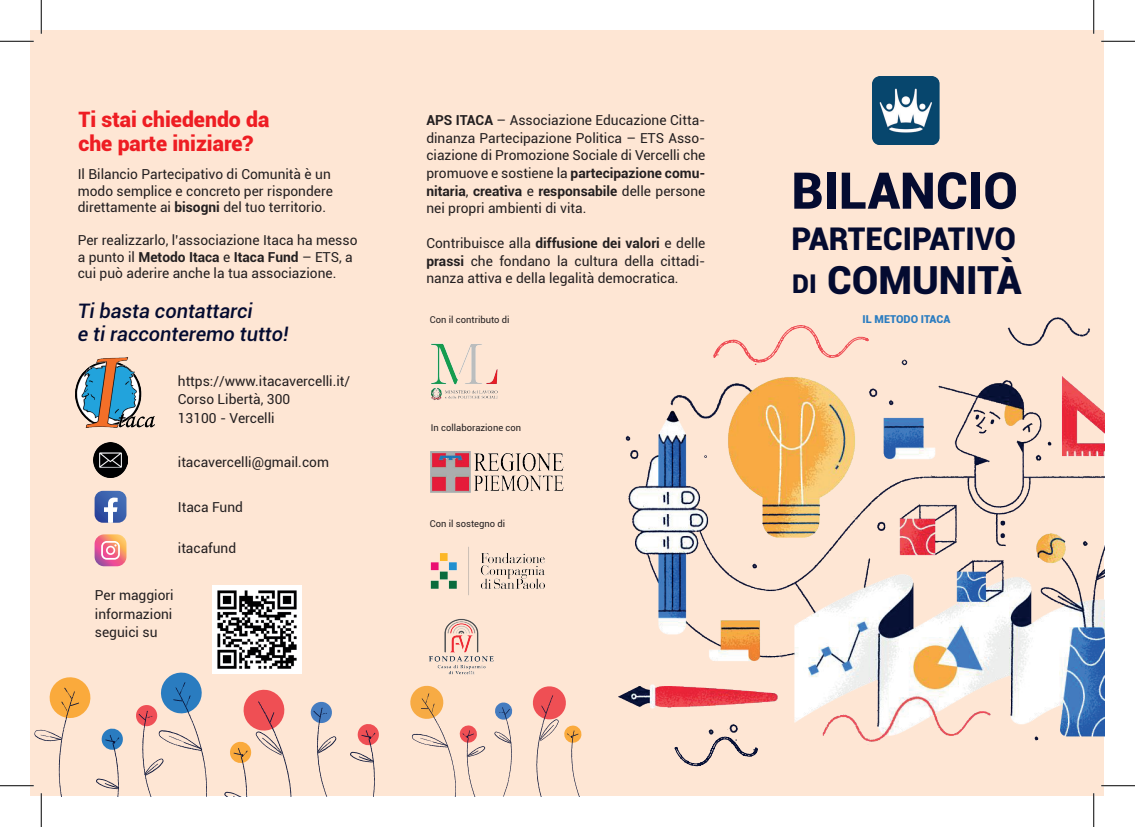
<style>
.page{position:relative;width:1135px;height:827px;background:#fff}
.page>*{position:absolute;margin:0;border:0;box-sizing:border-box;transform-origin:0 0}
.t1{font:900 50.62px "Roboto";color:#040b30}
.t2{font:900 38.62px "Roboto";color:#040b30}
.t3{font:900 31.25px "Roboto";color:#040b30}
.t4{font:900 21.25px/23.8px "Roboto";color:#ee1d23}
.t5{font:italic 500 20px/22.5px "Roboto";color:#040b30}
.t6{font:13.75px/17.5px "Roboto";color:#231f20}
.t7{font:900 10.88px "Roboto";color:#2a7cc0}
.t8{font:9.38px "Roboto";color:#231f20}
.s1{font-weight:700}
.s2{font-size:25.88px}
</style>
<div class="page">
<div style="left:31px;top:31px;width:1073px;height:765px;background:#fee6d4"></div>
<svg style="left:713px;top:325px;width:156px;height:40px"></svg>
<svg style="left:1008px;top:317px;width:82px;height:29px"></svg>
<svg style="left:674px;top:744px;width:84px;height:23px"></svg>
<svg style="left:901px;top:359px;width:6px;height:6px"></svg>
<img style="left:76px;top:357px;width:78px;height:71px">
<svg style="left:410px;top:685px;width:103px;height:111px"></svg>
<svg style="left:532px;top:686px;width:50px;height:110px"></svg>
<svg style="left:310px;top:701px;width:27px;height:95px"></svg>
<svg style="left:350px;top:724px;width:29px;height:72px"></svg>
<svg style="left:224px;top:689px;width:68px;height:107px"></svg>
<svg style="left:136px;top:672px;width:71px;height:124px"></svg>
<svg style="left:34px;top:677px;width:89px;height:119px"></svg>
<img style="left:213px;top:585px;width:88px;height:89px">
<img style="left:872px;top:77px;width:68px;height:67px">
<img style="left:618px;top:376px;width:486px;height:368px">
<img style="left:431px;top:343px;width:67px;height:57px">
<img style="left:431px;top:452px;width:132px;height:40px">
<img style="left:429px;top:618px;width:65px;height:56px">
<img style="left:430px;top:546px;width:115px;height:50px">
<svg style="left:95px;top:491px;width:31px;height:31px"></svg>
<svg style="left:95px;top:534px;width:31px;height:32px"></svg>
<img style="left:93px;top:443px;width:35px;height:34px">
<hr style="left:0;top:40px;width:34px;height:2px;background:#fff">
<hr style="left:1101px;top:40px;width:34px;height:2px;background:#fff">
<hr style="left:40px;top:0;width:2px;height:34px;background:#fff">
<hr style="left:40px;top:793px;width:2px;height:34px;background:#fff">
<hr style="left:0;top:41px;width:34px;height:1px;background:#000">
<hr style="left:1101px;top:41px;width:34px;height:1px;background:#000">
<hr style="left:0;top:785px;width:34px;height:1px;background:#000">
<hr style="left:1101px;top:785px;width:34px;height:1px;background:#000">
<hr style="left:41px;top:0;width:1px;height:34px;background:#000">
<hr style="left:41px;top:793px;width:1px;height:34px;background:#000">
<hr style="left:1093px;top:0;width:1px;height:34px;background:#000">
<hr style="left:1093px;top:793px;width:1px;height:34px;background:#000">
<h3 class="t4" style="left:78px;top:107px;width:192px">Ti stai chiedendo da che parte iniziare?</h3>
<p class="t6" style="left:78px;top:165px;width:257px;line-height:16.5px">Il Bilancio Partecipativo di Comunità è un modo semplice e concreto per rispondere direttamente ai <span class="s1">bisogni</span> del tuo territorio.</p>
<p class="t6" style="left:78px;top:231px;width:281px;line-height:16.5px">Per realizzarlo, l’associazione Itaca ha messo a punto il <span class="s1">Metodo Itaca</span> e <span class="s1">Itaca Fund</span> – ETS, a cui può aderire anche la tua associazione.</p>
<h3 class="t5" style="left:78px;top:299px;width:212px">Ti basta contattarci<br>e ti racconteremo tutto!</h3>
<p class="t6" style="left:178px;top:371px;width:174px;line-height:18.8px">https://www.itacavercelli.it/<br>Corso Libertà, 300<br>13100 - Vercelli</p>
<p class="t6" style="left:178px;top:453px;width:153px">itacavercelli@gmail.com</p>
<p class="t6" style="left:178px;top:497px;width:67px">Itaca Fund</p>
<p class="t6" style="left:178px;top:538px;width:60px">itacafund</p>
<p class="t6" style="left:95px;top:585px;width:80px;line-height:18.8px;text-align:justify">Per maggiori informazioni seguici su</p>
<p class="t6" style="left:426px;top:111px;width:281px;text-align:justify"><span class="s1">APS ITACA</span> – Associazione Educazione Citta&shy;dinanza Partecipazione Politica – ETS Asso&shy;ciazione di Promozione Sociale di Vercelli che promuove e sostiene la <span class="s1">partecipazione comu&shy;nitaria</span>, <span class="s1">creativa</span> e <span class="s1">responsabile</span> delle persone nei propri ambienti di vita.</p>
<p class="t6" style="left:426px;top:234px;width:281px;text-align:justify">Contribuisce alla <span class="s1">diffusione dei valori</span> e delle <span class="s1">prassi</span> che fondano la cultura della cittadi&shy;nanza attiva e della legalità democratica.</p>
<p class="t8" style="left:430px;top:313px;width:81px">Con il contributo di</p>
<p class="t8" style="left:431px;top:421px;width:92px">In collaborazione con</p>
<p class="t8" style="left:430px;top:516px;width:77px">Con il sostegno di</p>
<h1 class="t1" style="left:791px;top:155px;width:228px">BILANCIO</h1>
<h3 class="t3" style="left:791px;top:216px;width:226px">PARTECIPATIVO</h3>
<h2 class="t2" style="left:792px;top:252px;width:231px"><span class="s2">DI</span> COMUNITÀ</h2>
<p class="t7" style="left:863px;top:312px;width:89px">IL METODO ITACA</p>
</div>
